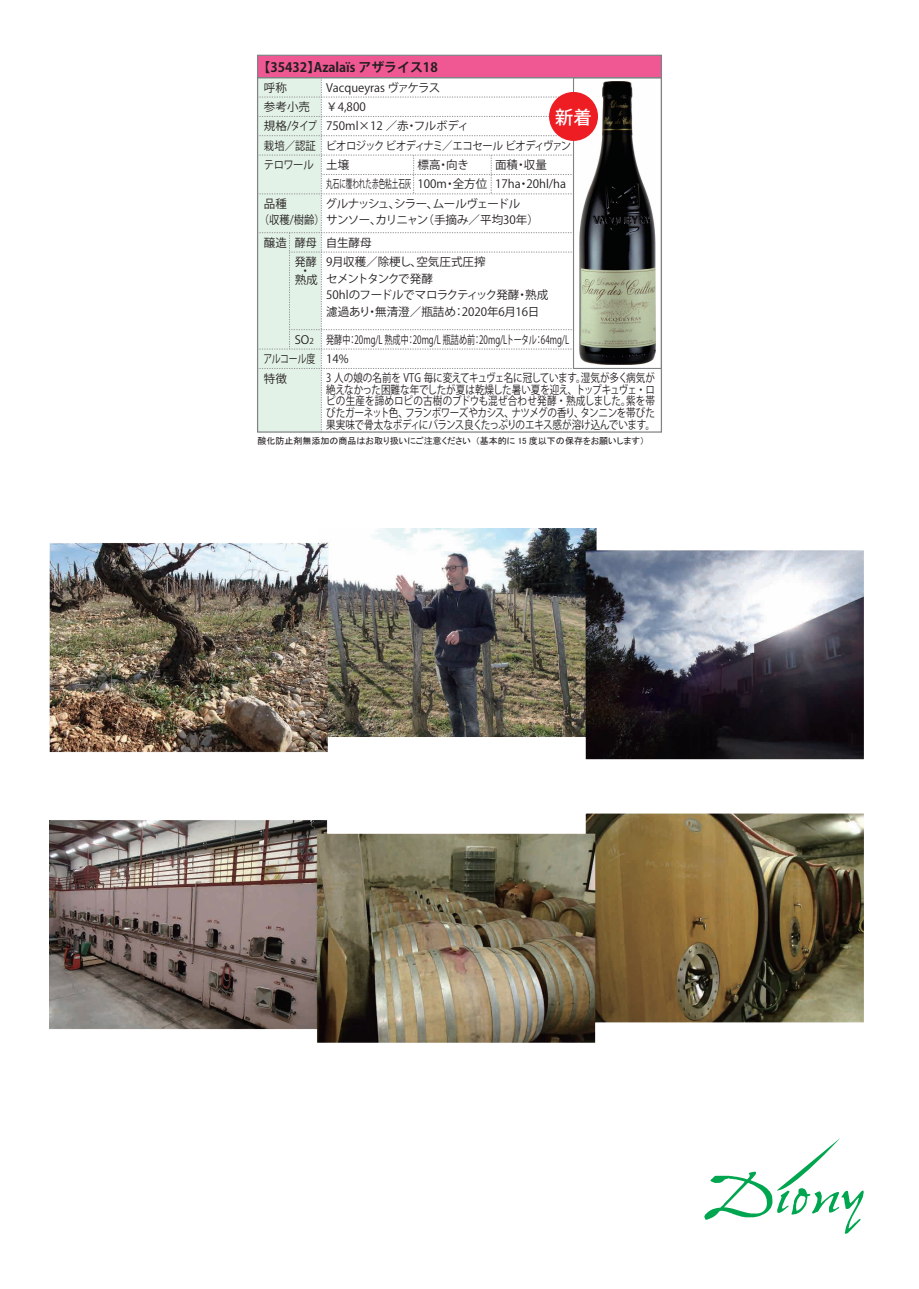
<style>
.page{position:relative;width:919px;height:1289px;background:#fff}
.page>*{position:absolute;margin:0;border:0;box-sizing:border-box;transform-origin:0 0}
.t1{font:500 18.15px "Koz Go Pro";color:#fff}
.t2{font:700 12.9px "Koz Go Pro";color:#231f20}
.t3{font:11.55px/11.6px "Koz Go Pro";color:#231f20;text-align:justify;scale:.83 1}
.t4{font:11.55px/19.4px "Koz Go Pro";letter-spacing:-.02em;color:#231f20}
.t5{font:11.55px/19.4px "Koz Go Pro";color:#231f20}
.t6{font:11.55px/19.4px "Koz Go Pro";color:#231f20;scale:.7 1}
.t7{font:11.55px "Koz Go Pro";letter-spacing:-.065em;color:#231f20}
.t8{font:11.55px/19.5px "Koz Go Pro";letter-spacing:-.02em;color:#231f20;scale:.77 1}
.t9{font:11.55px/9px "Koz Go Pro";color:#231f20;text-align:center;scale:.95 1}
.t10{font:11.55px "Koz Go Pro";color:#231f20;scale:.9 1}
.t11{font:9px "MS P Gothic";color:#231f20}
.s1{font-size:8.1px}
</style>
<div class="page">
<svg style="left:704px;top:1138px;width:160px;height:95px"></svg>
<div style="left:257px;top:55px;width:405px;height:23px;background:#f05893;border:1px solid #808285"></div>
<div style="left:573px;top:77px;width:89px;height:292px;border:1px solid #808285"></div>
<svg style="left:257px;top:78px;width:317px;height:354px"></svg>
<img style="left:579px;top:81px;width:76px;height:283px">
<div style="left:550px;top:93px;width:47px;height:47px;background:#ee1d23;border-radius:50%"></div>
<div style="left:549px;top:92px;width:49px;height:49px;border:2px solid #ee1d23;border-radius:50%"></div>
<img style="left:49px;top:529px;width:814px;height:513px">
<p class="t2" style="left:257px;top:58px;width:182px">【35432】Azalaïs アザライス18</p>
<p class="t5" style="left:326px;top:78px;width:115px">Vacqueyras ヴァケラス￥4,800</p>
<p class="t5" style="left:264px;top:78px;width:48px">呼称<br>参考小売</p>
<h1 class="t1" style="left:555px;top:105px;width:38px">新着</h1>
<p class="t4" style="left:326px;top:117px;width:247px">750ml×12 ／赤・フルボディ<br>ビオロジック ビオディナミ／エコセール ビオディヴァン土壌<br>丸石に覆われた赤色粘土石灰</p>
<p class="t5" style="left:264px;top:117px;width:54px">規格/タイプ栽培／認証</p>
<p class="t5" style="left:417px;top:155px;width:53px">標高・向き</p>
<p class="t5" style="left:417px;top:175px;width:71px">100m・全方位</p>
<p class="t7" style="left:325px;top:196px;width:196px">グルナッシュ、シラー、ムールヴェードル</p>
<p class="t5" style="left:495px;top:155px;width:72px">面積・収量<br>17ha・20hl/ha</p>
<p class="t10" style="left:264px;top:157px;width:57px">テロワール</p>
<p class="t5" style="left:259px;top:195px;width:282px;line-height:16.5px;text-indent:5px">品種<br>（収穫/樹齢）サンソー、カリニャン（手摘み／平均30年）</p>
<p class="t5" style="left:264px;top:233px;width:25px">醸造</p>
<p class="t5" style="left:326px;top:233px;width:47px">自生酵母</p>
<p class="t9" style="left:295px;top:238px;width:25px">酵母</p>
<p class="t9" style="left:295px;top:257px;width:26px">発酵・熟成</p>
<p class="t5" style="left:295px;top:330px;width:20px">SO<span class="s1">2</span></p>
<p class="t8" style="left:263px;top:349px;width:69px">アルコール度特徴</p>
<p class="t4" style="left:326px;top:254px;width:224px;line-height:16.5px">9月収穫／除梗し、空気圧式圧搾<br>セメントタンクで発酵<br>50hlのフードルでマロラクティック発酵・熟成濾過あり・無清澄／瓶詰め：2020年6月16日</p>
<p class="t6" style="left:326px;top:330px;width:348px">発酵中：20mg/L 熟成中：20mg/L 瓶詰め前：20mg/Lトータル：64mg/L<br>14%</p>
<p class="t3" style="left:326px;top:373px;width:398px">3 人の娘の名前を VTG 毎に変えてキュヴェ名に冠しています。湿気が多く病気が絶えなかった困難な年でしたが夏は乾燥した暑い夏を迎え、トップキュヴェ・ロピの生産を諦めロピの古樹のブドウも混ぜ合わせ発酵・熟成しました。紫を帯びたガーネット色、フランボワーズやカシス、ナツメグの香り、タンニンを帯びた果実味で骨太なボディにバランス良くたっぷりのエキス感が溶け込んでいます。</p>
<p class="t11" style="left:257px;top:436px;width:388px">酸化防止剤無添加の商品はお取り扱いにご注意ください（基本的に 15 度以下の保存をお願いします）</p>
</div>
